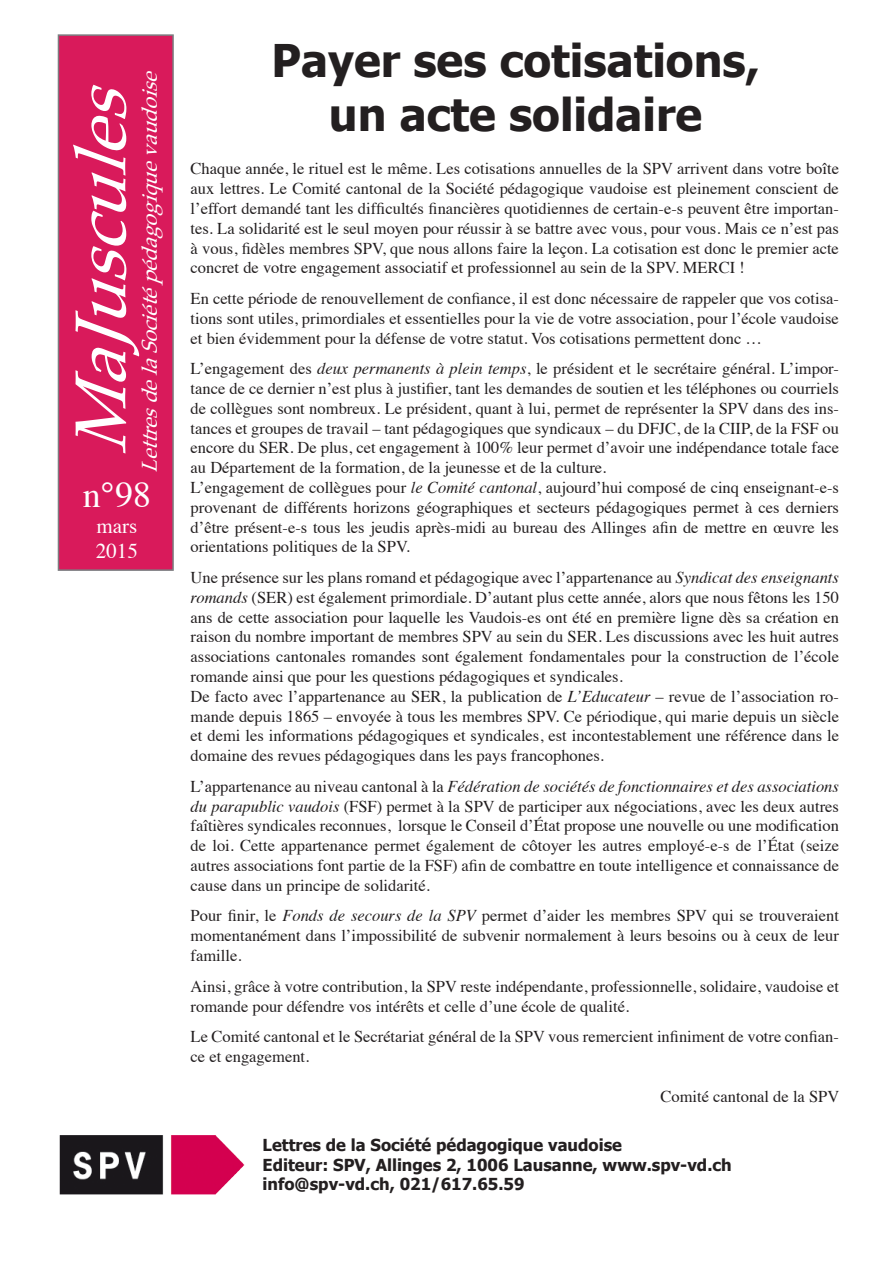
<style>
.page{position:relative;width:893px;height:1263px;background:#fff}
.page>*{position:absolute;margin:0;border:0;box-sizing:border-box;transform-origin:0 0}
.t1{font:italic 72px "Palatino";color:#fff}
.t2{font:700 45px/54px "Tahoma";color:#231f20;text-align:center}
.t3{font:36px "Times";color:#fff}
.t4{font:italic 21px "Palatino";color:#fff}
.t5{font:21px/25.2px "Times";color:#fff}
.t6{font:16.5px/19.8px "Times";color:#231f20;text-align:justify}
.t7{font:700 16.5px/19.8px "Tahoma";color:#231f20}
.s1{font-style:italic}
</style>
<div class="page">
<div style="left:58px;top:34px;width:116px;height:537px;background:#d91a5b;border:2px solid #7b7d80"></div>
<img style="left:59px;top:1135px;width:186px;height:60px">
<h1 class="t1" style="left:73px;top:455px;width:391px;rotate:-90deg">MaJuscules</h1>
<p class="t4" style="left:142px;top:473px;width:409px;rotate:-90deg">LettresdelaSociétép édag og iquevaudoise</p>
<h3 class="t3" style="left:83px;top:482px;width:70px">n°98</h3>
<p class="t5" style="left:96px;top:515px;width:43px">mars<br>2015</p>
<h2 class="t2" style="left:272px;top:36px;width:490px">Payer ses cotisations, un acte solidaire</h2>
<p class="t6" style="left:191px;top:161px;width:650px">Chaque année, le rituel est le même. Les cotisations annuelles de la SPV arrivent dans votre boîte aux lettres. Le Comité cantonal de la Société pédagogique vaudoise est pleinement conscient de l’effort demandé tant les difficultés financières quotidiennes de certain-e-s peuvent être importan&shy;tes. La solidarité est le seul moyen pour réussir à se battre avec vous, pour vous. Mais ce n’est pas à vous, fidèles membres SPV, que nous allons faire la leçon. La cotisation est donc le premier acte concret de votre engagement associatif et professionnel au sein de la SPV. MERCI !</p>
<p class="t6" style="left:191px;top:287px;width:650px">En cette période de renouvellement de confiance, il est donc nécessaire de rappeler que vos cotisa&shy;tions sont utiles, primordiales et essentielles pour la vie de votre association, pour l’école vaudoise et bien évidemment pour la défense de votre statut. Vos cotisations permettent donc …</p>
<p class="t6" style="left:191px;top:360px;width:650px;text-align:left">L’engagement des <span class="s1">deux permanents à plein temps</span>, le président et le secrétaire général. L’impor&shy;tance de ce dernier n’est plus à justifier, tant les demandes de soutien et les téléphones ou courriels de collègues sont nombreux. Le président, quant à lui, permet de représenter la SPV dans des ins&shy;tances et groupes de travail – tant pédagogiques que syndicaux – du DFJC, de la CIIP, de la FSF ou encore du SER. De plus, cet engagement à 100% leur permet d’avoir une indépendance totale face au Département de la formation, de la jeunesse et de la culture.<br>L’engagement de collègues pour <span class="s1">le Comité cantonal</span>, aujourd’hui composé de cinq enseignant-e-s provenant de différents horizons géographiques et secteurs pédagogiques permet à ces derniers d’être présent-e-s tous les jeudis après-midi au bureau des Allinges afin de mettre en œuvre les orientations politiques de la SPV.</p>
<p class="t6" style="left:191px;top:569px;width:650px;text-align:left">Une présence sur les plans romand et pédagogique avec l’appartenance au <span class="s1">Syndicat des enseignants romands</span> (SER) est également primordiale. D’autant plus cette année, alors que nous fêtons les 150 ans de cette association pour laquelle les Vaudois-es ont été en première ligne dès sa création en raison du nombre important de membres SPV au sein du SER. Les discussions avec les huit autres associations cantonales romandes sont également fondamentales pour la construction de l’école romande ainsi que pour les questions pédagogiques et syndicales.<br>De facto avec l’appartenance au SER, la publication de <span class="s1">L’Educateur</span> – revue de l’association ro&shy;mande depuis 1865 – envoyée à tous les membres SPV. Ce périodique, qui marie depuis un siècle et demi les informations pédagogiques et syndicales, est incontestablement une référence dans le domaine des revues pédagogiques dans les pays francophones.</p>
<p class="t6" style="left:191px;top:778px;width:650px">L’appartenance au niveau cantonal à la <span class="s1">Fédération de sociétés de fonctionnaires et des associations du parapublic vaudois</span> (FSF) permet à la SPV de participer aux négociations, avec les deux autres faîtières syndicales reconnues, lorsque le Conseil d’État propose une nouvelle ou une modification de loi. Cette appartenance permet également de côtoyer les autres employé-e-s de l’État (seize autres associations font partie de la FSF) afin de combattre en toute intelligence et connaissance de cause dans un principe de solidarité.</p>
<p class="t6" style="left:191px;top:905px;width:650px">Pour finir, le <span class="s1">Fonds de secours de la SPV</span> permet d’aider les membres SPV qui se trouveraient momentanément dans l’impossibilité de subvenir normalement à leurs besoins ou à ceux de leur famille.</p>
<p class="t6" style="left:191px;top:975px;width:650px">Ainsi, grâce à votre contribution, la SPV reste indépendante, professionnelle, solidaire, vaudoise et romande pour défendre vos intérêts et celle d’une école de qualité.</p>
<p class="t6" style="left:191px;top:1025px;width:650px">Le Comité cantonal et le Secrétariat général de la SPV vous remercient infiniment de votre confian&shy;ce et engagement.</p>
<p class="t6" style="left:660px;top:1088px;width:180px">Comité cantonal de la SPV</p>
<p class="t7" style="left:263px;top:1136px;width:471px">Lettres de la Société pédagogique vaudoise<br>Editeur: SPV, Allinges 2, 1006 Lausanne, www.spv-vd.ch info@spv-vd.ch, 021/617.65.59</p>
</div>
